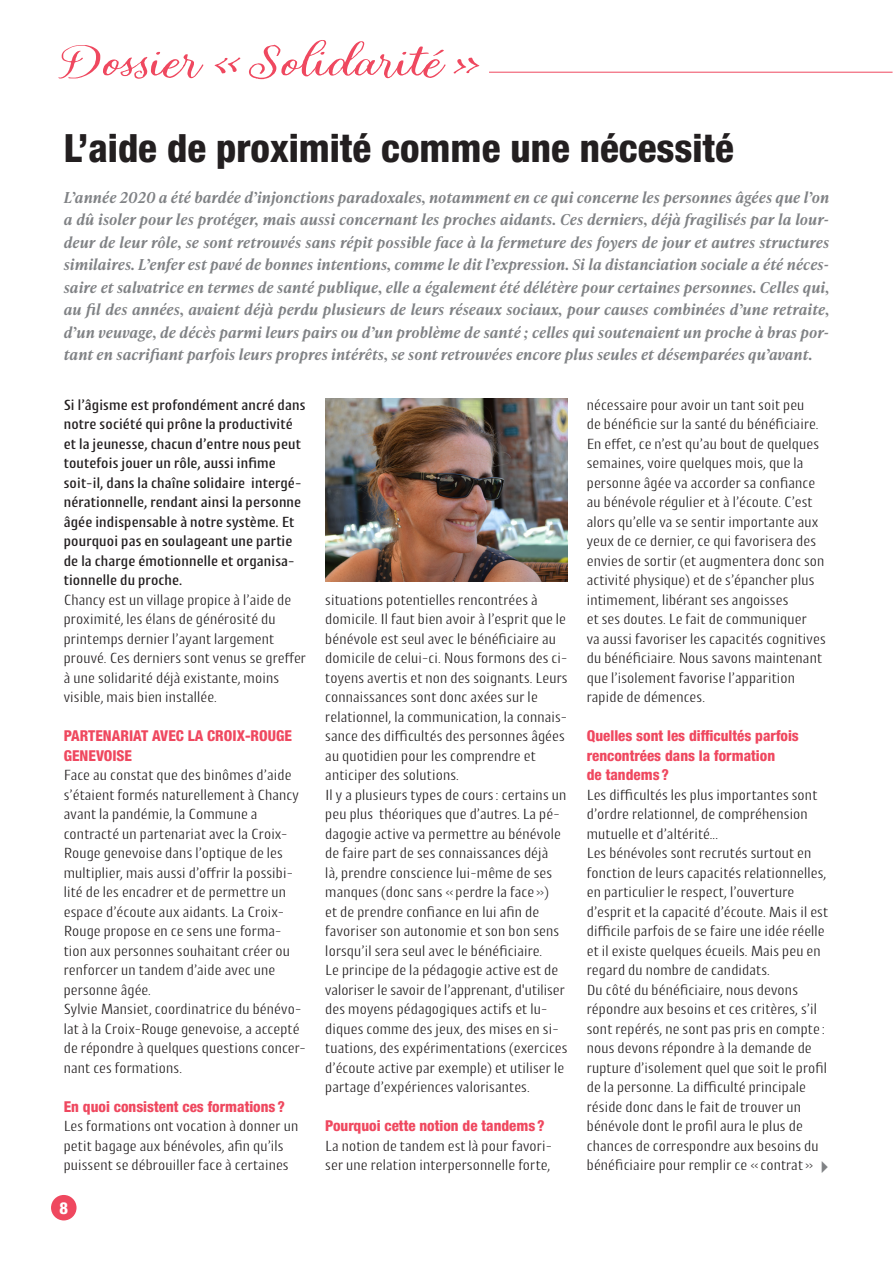
<style>
.page{position:relative;width:893px;height:1263px;background:#fff}
.page>*{position:absolute;margin:0;border:0;box-sizing:border-box;transform-origin:0 0}
.t1{font:51px "Looking Flowers Script";color:#ef485f;scale:1.35 1}
.Titre_26_pts{font:800 condensed 39px "Helvetica Neue LT Std";color:#231f20}
.t2{font:800 condensed 16.5px "Helvetica Neue LT Std";color:#fff}
.t3{font:300 15px/19.5px "Cantiga";color:#231f20}
.Chapeau{font:italic 600 15px/22.5px "Ivy Presto Text";letter-spacing:.005em;color:#808285;text-align:justify}
.t4{font:500 15px/19.5px "Cantiga";color:#231f20}
.Sous-titre{font:800 condensed 15px/19.5px "Helvetica Neue LT Std";color:#ef485f}
.Questions{font:800 condensed 15px "Helvetica Neue LT Std";color:#ef485f}
</style>
<div class="page">
<hr style="left:489px;top:72px;width:403px;height:1px;background:#ef485f">
<div style="left:51px;top:1195px;width:26px;height:25px;background:#ef485f;border-radius:50%"></div>
<img style="left:325px;top:398px;width:243px;height:183px">
<p class="t1" style="left:55px;top:28px;width:317px">Dossier «Solidarité »</p>
<p class="Titre_26_pts" style="left:64px;top:124px;width:671px">L’aide de proximité comme une nécessité</p>
<p class="Chapeau" style="left:64px;top:185px;width:767px">L’année 2020 a été bardée d’injonctions paradoxales, notamment en ce qui concerne les personnes âgées que l’on a dû isoler pour les protéger, mais aussi concernant les proches aidants. Ces derniers, déjà fragilisés par la lour&shy;deur de leur rôle, se sont retrouvés sans répit possible face à la fermeture des foyers de jour et autres structures similaires. L’enfer est pavé de bonnes intentions, comme le dit l’expression. Si la distanciation sociale a été néces&shy;saire et salvatrice en termes de santé publique, elle a également été délétère pour certaines personnes. Celles qui, au fil des années, avaient déjà perdu plusieurs de leurs réseaux sociaux, pour causes combinées d’une retraite, d’un veuvage, de décès parmi leurs pairs ou d’un problème de santé ; celles qui soutenaient un proche à bras por&shy;tant en sacrifiant parfois leurs propres intérêts, se sont retrouvées encore plus seules et désemparées qu’avant.</p>
<p class="t4" style="left:64px;top:394px;width:243px">Si l’âgisme est profondément ancré dans notre société qui prône la productivité et la jeunesse, chacun d’entre nous peut toutefois jouer un rôle, aussi infime soit-il, dans la chaîne solidaire intergé&shy;nérationnelle, rendant ainsi la personne âgée indispensable à notre système. Et pourquoi pas en soulageant une partie de la charge émotionnelle et organisa&shy;tionnelle du proche.</p>
<p class="t3" style="left:64px;top:589px;width:244px">Chancy est un village propice à l’aide de proximité, les élans de générosité du printemps dernier l’ayant largement prouvé. Ces derniers sont venus se greffer à une solidarité déjà existante, moins visible, mais bien installée.</p>
<p class="Sous-titre" style="left:64px;top:726px;width:230px">PARTENARIAT AVEC LA CROIX-ROUGE<br>GENEVOISE</p>
<p class="t3" style="left:64px;top:765px;width:237px">Face au constat que des binômes d’aide s’étaient formés naturellement à Chancy avant la pandémie, la Commune a contracté un partenariat avec la Croix-Rouge genevoise dans l’optique de les multiplier, mais aussi d’offrir la possibi&shy;lité de les encadrer et de permettre un espace d’écoute aux aidants. La Croix-Rouge propose en ce sens une forma&shy;tion aux personnes souhaitant créer ou renforcer un tandem d’aide avec une personne âgée.</p>
<p class="t3" style="left:64px;top:999px;width:244px">Sylvie Mansiet, coordinatrice du bénévo&shy;lat à la Croix-Rouge genevoise, a accepté de répondre à quelques questions concer&shy;nant ces formations.</p>
<p class="Questions" style="left:64px;top:1097px;width:223px">En quoi consistent ces formations ?</p>
<p class="t3" style="left:64px;top:1116px;width:236px">Les formations ont vocation à donner un petit bagage aux bénévoles, afin qu’ils puissent se débrouiller face à certaines</p>
<p class="t3" style="left:587px;top:394px;width:241px">nécessaire pour avoir un tant soit peu<br>de bénéficie sur la santé du bénéficiaire.<br>En effet, ce n’est qu’au bout de quelques semaines, voire quelques mois, que la personne âgée va accorder sa confiance au bénévole régulier et à l’écoute. C’est alors qu’elle va se sentir importante aux yeux de ce dernier, ce qui favorisera des envies de sortir (et augmentera donc son activité physique) et de s’épancher plus intimement, libérant ses angoisses<br>et ses doutes. Le fait de communiquer<br>va aussi favoriser les capacités cognitives du bénéficiaire. Nous savons maintenant que l’isolement favorise l’apparition rapide de démences.</p>
<p class="Sous-titre" style="left:587px;top:726px;width:214px">Quelles sont les difficultés parfois rencontrées dans la formation<br>de tandems ?</p>
<p class="t3" style="left:587px;top:784px;width:243px">Les difficultés les plus importantes sont d’ordre relationnel, de compréhension mutuelle et d’altérité...<br>Les bénévoles sont recrutés surtout en fonction de leurs capacités relationnelles, en particulier le respect, l’ouverture d’esprit et la capacité d’écoute. Mais il est difficile parfois de se faire une idée réelle et il existe quelques écueils. Mais peu en regard du nombre de candidats.<br>Du côté du bénéficiaire, nous devons répondre aux besoins et ces critères, s’il sont repérés, ne sont pas pris en compte : nous devons répondre à la demande de rupture d’isolement quel que soit le profil de la personne. La difficulté principale réside donc dans le fait de trouver un bénévole dont le profil aura le plus de chances de correspondre aux besoins du bénéficiaire pour remplir ce «contrat»</p>
<p class="t3" style="left:325px;top:589px;width:244px">situations potentielles rencontrées à domicile. Il faut bien avoir à l’esprit que le bénévole est seul avec le bénéficiaire au domicile de celui-ci. Nous formons des ci&shy;toyens avertis et non des soignants. Leurs connaissances sont donc axées sur le relationnel, la communication, la connais&shy;sance des difficultés des personnes âgées au quotidien pour les comprendre et anticiper des solutions.<br>Il y a plusieurs types de cours: certains un peu plus théoriques que d’autres. La pé&shy;dagogie active va permettre au bénévole de faire part de ses connaissances déjà<br>là, prendre conscience lui-même de ses manques (donc sans «perdre la face»)<br>et de prendre confiance en lui afin de favoriser son autonomie et son bon sens lorsqu’il sera seul avec le bénéficiaire.<br>Le principe de la pédagogie active est de valoriser le savoir de l’apprenant, d'utiliser des moyens pédagogiques actifs et lu&shy;diques comme des jeux, des mises en si&shy;tuations, des expérimentations (exercices d’écoute active par exemple) et utiliser le partage d’expériences valorisantes.</p>
<p class="Sous-titre" style="left:325px;top:1116px;width:221px">Pourquoi cette notion de tandems ?</p>
<p class="t3" style="left:325px;top:1135px;width:228px">La notion de tandem est là pour favori&shy;ser une relation interpersonnelle forte,</p>
<p class="t2" style="left:59px;top:1197px;width:10px">8</p>
</div>
